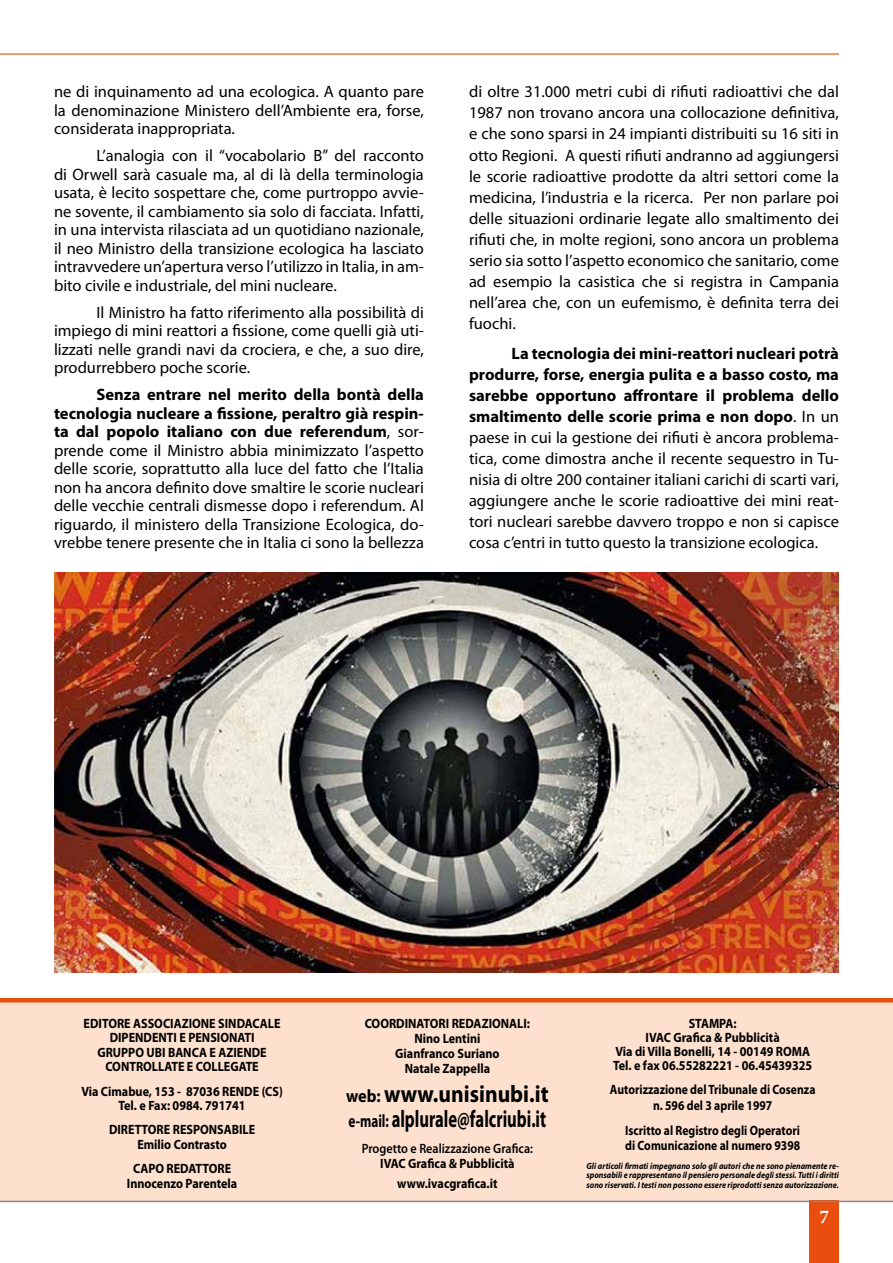
<style>
.page{position:relative;width:893px;height:1263px;background:#fff}
.page>*{position:absolute;margin:0;border:0;box-sizing:border-box;transform-origin:0 0}
.t1{font:700 24px/25.7px "Myriad Pro";color:#000;scale:.9 1}
.t2{font:700 19.5px "Minion Pro";color:#fff}
.t3{font:16.5px/18.5px "Myriad Pro";color:#000;text-align:justify}
.t4{font:700 13.5px/14.4px "Myriad Pro";color:#000;text-align:center;scale:.9 1}
.t5{font:700 13.5px/15.5px "Myriad Pro";color:#000;text-align:center;scale:.86 1}
.t6{font:600 13.5px "Myriad Pro";color:#000;scale:.9 1}
.t7{font:italic 700 9px/9.4px "Myriad Pro";color:#000;text-align:justify;scale:.9 1}
.s1{font-weight:700}
.s2{font-size:18px}
</style>
<div class="page">
<div style="left:0;top:1000px;width:893px;height:201px;background:#fde0ce"></div>
<hr style="left:0;top:998px;width:893px;height:4px;background:#e94e0f">
<div style="left:809px;top:1201px;width:30px;height:62px;background:#e94e0f"></div>
<hr style="left:0;top:53px;width:839px;height:2px;background:#e94e0f">
<hr style="left:0;top:1201px;width:893px;height:1px;background:#878787">
<img style="left:54px;top:572px;width:785px;height:400px">
<p class="t3" style="left:54px;top:82px;width:371px">ne di inquinamento ad una ecologica. A quanto pare la denominazione Ministero dell’Ambiente era, forse, considerata inappropriata.</p>
<p class="t3" style="left:54px;top:146px;width:371px;text-indent:43px">L’analogia con il “vocabolario B” del racconto di Orwell sarà casuale ma, al di là della terminologia usata, è lecito sospettare che, come purtroppo avvie&shy;ne sovente, il cambiamento sia solo di facciata. Infatti, in una intervista rilasciata ad un quotidiano nazionale, il neo Ministro della transizione ecologica ha lasciato intravvedere un’apertura verso l’utilizzo in Italia, in am&shy;bito civile e industriale, del mini nucleare.</p>
<p class="t3" style="left:54px;top:303px;width:371px;text-indent:43px">Il Ministro ha fatto riferimento alla possibilità di impiego di mini reattori a fissione, come quelli già uti&shy;lizzati nelle grandi navi da crociera, e che, a suo dire, produrrebbero poche scorie.</p>
<p class="t3" style="left:54px;top:385px;width:371px;text-indent:43px"><span class="s1">Senza entrare nel merito della bontà della tecnologia nucleare a fissione, peraltro già respin&shy;ta dal popolo italiano con due referendum</span>, sor&shy;prende come il Ministro abbia minimizzato l’aspetto delle scorie, soprattutto alla luce del fatto che l’Italia non ha ancora definito dove smaltire le scorie nucleari delle vecchie centrali dismesse dopo i referendum. Al riguardo, il ministero della Transizione Ecologica, do&shy;vrebbe tenere presente che in Italia ci sono la bellezza</p>
<p class="t3" style="left:469px;top:81px;width:371px;line-height:21px">di oltre 31.000 metri cubi di rifiuti radioattivi che dal 1987 non trovano ancora una collocazione definitiva, e che sono sparsi in 24 impianti distribuiti su 16 siti in otto Regioni. A questi rifiuti andranno ad aggiungersi le scorie radioattive prodotte da altri settori come la medicina, l’industria e la ricerca. Per non parlare poi delle situazioni ordinarie legate allo smaltimento dei rifiuti che, in molte regioni, sono ancora un problema serio sia sotto l’aspetto economico che sanitario, come ad esempio la casistica che si registra in Campania nell’area che, con un eufemismo, è definita terra dei fuochi.</p>
<p class="t3" style="left:469px;top:342px;width:371px;line-height:21px;text-indent:43px"><span class="s1">La tecnologia dei mini-reattori nucleari potrà produrre, forse, energia pulita e a basso costo, ma sarebbe opportuno affrontare il problema dello smaltimento delle scorie prima e non dopo</span>. In un paese in cui la gestione dei rifiuti è ancora problema&shy;tica, come dimostra anche il recente sequestro in Tu&shy;nisia di oltre 200 container italiani carichi di scarti vari, aggiungere anche le scorie radioattive dei mini reat&shy;tori nucleari sarebbe davvero troppo e non si capisce cosa c’entri in tutto questo la transizione ecologica.</p>
<p class="t4" style="left:84px;top:1015px;width:220px">EDITORE ASSOCIAZIONE SINDACALE<br>DIPENDENTI E PENSIONATI<br>GRUPPO UBI BANCA E AZIENDE<br>CONTROLLATE E COLLEGATE</p>
<p class="t4" style="left:81px;top:1083px;width:225px">Via Cimabue, 153 - 87036 RENDE (CS)<br>Tel. e Fax: 0984. 791741</p>
<p class="t4" style="left:109px;top:1122px;width:164px">DIRETTORE RESPONSABILE<br>Emilio Contrasto</p>
<p class="t4" style="left:127px;top:1161px;width:124px">CAPO REDATTORE<br>Innocenzo Parentela</p>
<p class="t4" style="left:365px;top:1015px;width:185px;line-height:15.1px">COORDINATORI REDAZIONALI:<br>Nino Lentini<br>Gianfranco Suriano<br>Natale Zappella</p>
<h1 class="t1" style="left:346px;top:1080px;width:226px"><span class="s2">web:</span> www.unisinubi.it <span class="s2">e-mail:</span> alplurale@falcriubi.it</h1>
<p class="t6" style="left:362px;top:1140px;width:192px">Progetto e Realizzazione Grafica:</p>
<p class="t4" style="left:380px;top:1153px;width:151px;line-height:19.6px">IVAC Grafica &amp; Pubblicità www.ivacgrafica.it</p>
<p class="t4" style="left:613px;top:1016px;width:223px;line-height:14px">STAMPA:<br>IVAC Grafica &amp; Pubblicità<br>Via di Villa Bonelli, 14 - 00149 ROMA<br>Tel. e fax 06.55282221 - 06.45439325</p>
<p class="t5" style="left:610px;top:1082px;width:240px">Autorizzazione del Tribunale di Cosenza n. 596 del 3 aprile 1997</p>
<p class="t5" style="left:625px;top:1122px;width:205px;text-align:left">Iscritto al Registro degli Operatori di Comunicazione al numero 9398</p>
<p class="t7" style="left:586px;top:1161px;width:282px">Gli articoli firmati impegnano solo gli autori che ne sono pienamente re&shy;sponsabili e rappresentano il pensiero personale degli stessi. Tutti i diritti sono riservati. I testi non possono essere riprodotti senza autorizzazione.</p>
<p class="t2" style="left:819px;top:1203px;width:11px">7</p>
</div>
